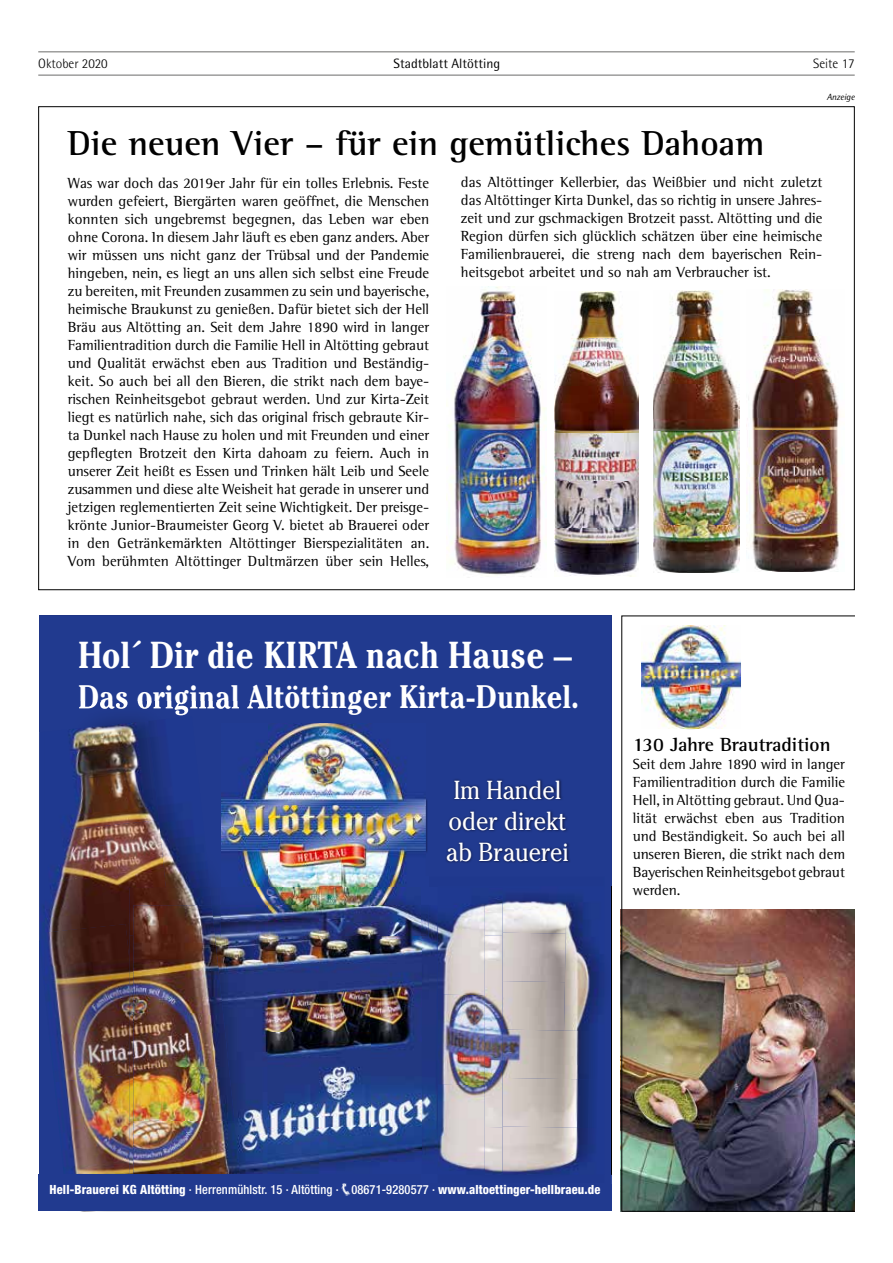
<style>
.page{position:relative;width:893px;height:1263px;background:#fff}
.page>*{position:absolute;margin:0;border:0;box-sizing:border-box;transform-origin:0 0}
.t1{font:700 condensed 37.5px "Cheltenham";color:#fff}
.t2{font:700 35.55px "Rotis Semi Serif";color:#000}
.t3{font:700 condensed 32.55px "Cheltenham";color:#fff}
.t4{font:25.95px/31.2px "Cheltenham";color:#fff;scale:.9 1}
.t5{font:700 19.5px "Rotis Semi Serif";color:#000}
.t6{font:15px/18px "Rotis Semi Serif";color:#000;text-align:justify}
.t7{font:13.5px "Rotis Semi Sans";color:#000}
.t8{font:300 13.5px "Rotis Semi Sans";color:#000}
.t9{font:800 condensed 12.75px "Helvetica Neue LT Std";letter-spacing:.01em;color:#fff}
.t10{font:italic 9px "Rotis Semi Sans";letter-spacing:-.005em;color:#000}
.s1{font-weight:500}
</style>
<div class="page">
<hr style="left:38px;top:51px;width:817px;height:2px;background:#9d9d9c">
<hr style="left:38px;top:74px;width:817px;height:2px;background:#9d9d9c">
<div style="left:39px;top:615px;width:573px;height:560px;background:#213a8f"></div>
<img style="left:268px;top:722px;width:158px;height:166px">
<img style="left:212px;top:888px;width:210px;height:17px">
<img style="left:268px;top:938px;width:154px;height:237px">
<img style="left:268px;top:905px;width:154px;height:33px">
<img style="left:45px;top:702px;width:223px;height:186px">
<img style="left:222px;top:723px;width:46px;height:165px">
<img style="left:79px;top:702px;width:189px;height:13px">
<svg style="left:221px;top:888px;width:1px;height:17px"></svg>
<img style="left:45px;top:1082px;width:9px;height:93px">
<img style="left:217px;top:905px;width:51px;height:162px">
<img style="left:234px;top:1067px;width:34px;height:108px">
<img style="left:222px;top:905px;width:46px;height:30px">
<img style="left:39px;top:732px;width:6px;height:262px">
<img style="left:39px;top:732px;width:1px;height:210px">
<img style="left:76px;top:1211px;width:22px;height:1px">
<img style="left:45px;top:721px;width:103px;height:99px">
<img style="left:148px;top:716px;width:62px;height:172px">
<img style="left:45px;top:820px;width:121px;height:104px">
<img style="left:45px;top:924px;width:84px;height:158px">
<img style="left:125px;top:923px;width:4px;height:36px">
<img style="left:54px;top:1074px;width:75px;height:101px">
<img style="left:129px;top:888px;width:83px;height:47px">
<img style="left:129px;top:935px;width:4px;height:240px">
<img style="left:133px;top:1121px;width:107px;height:54px">
<img style="left:133px;top:1067px;width:101px;height:54px">
<img style="left:133px;top:1013px;width:96px;height:54px">
<img style="left:133px;top:959px;width:90px;height:54px">
<img style="left:133px;top:905px;width:84px;height:54px">
<div style="left:38px;top:1175px;width:574px;height:36px;background:#213a8f"></div>
<img style="left:445px;top:778px;width:126px;height:85px">
<img style="left:604px;top:886px;width:8px;height:289px">
<div style="left:429px;top:877px;width:175px;height:11px;background:#1f388d"></div>
<svg style="left:422px;top:877px;width:7px;height:11px"></svg>
<img style="left:422px;top:888px;width:16px;height:287px">
<img style="left:422px;top:905px;width:4px;height:30px">
<img style="left:438px;top:886px;width:126px;height:46px">
<img style="left:564px;top:886px;width:40px;height:143px">
<img style="left:502px;top:932px;width:64px;height:97px">
<img style="left:502px;top:1029px;width:102px;height:49px">
<img style="left:502px;top:1078px;width:102px;height:48px">
<img style="left:502px;top:1126px;width:102px;height:49px">
<img style="left:438px;top:888px;width:64px;height:47px">
<img style="left:485px;top:935px;width:17px;height:240px">
<img style="left:438px;top:905px;width:47px;height:270px">
<svg style="left:341px;top:1183px;width:10px;height:13px"></svg>
<img style="left:621px;top:615px;width:234px;height:596px">
<img style="left:555px;top:291px;width:84px;height:285px">
<img style="left:446px;top:286px;width:100px;height:290px">
<img style="left:653px;top:291px;width:86px;height:282px">
<img style="left:746px;top:289px;width:95px;height:283px">
<img style="left:641px;top:625px;width:100px;height:104px">
<img style="left:642px;top:626px;width:98px;height:102px">
<p class="t8" style="left:38px;top:55px;width:71px">Oktober 2020</p>
<p class="t7" style="left:394px;top:55px;width:108px">Stadtblatt Altötting</p>
<p class="t8" style="left:813px;top:55px;width:43px">Seite 17</p>
<p class="t10" style="left:827px;top:92px;width:29px">Anzeige</p>
<h2 class="t2" style="left:68px;top:122px;width:698px">Die neuen Vier – für ein gemütliches Dahoam</h2>
<p class="t6" style="left:68px;top:174px;width:363px">Was war doch das 2019er Jahr für ein tolles Erlebnis. Feste wurden gefeiert, Biergärten waren geöffnet, die Menschen konnten sich ungebremst begegnen, das Leben war eben ohne Corona. In diesem Jahr läuft es eben ganz anders. Aber wir müssen uns nicht ganz der Trübsal und der Pandemie hingeben, nein, es liegt an uns allen sich selbst eine Freude zu bereiten, mit Freunden zusammen zu sein und bayerische, heimische Braukunst zu genießen. Dafür bietet sich der Hell Bräu aus Altötting an. Seit dem Jahre 1890 wird in langer Familientradition durch die Familie Hell in Altötting gebraut und Qualität erwächst eben aus Tradition und Beständig&shy;keit. So auch bei all den Bieren, die strikt nach dem baye&shy;rischen Reinheitsgebot gebraut werden. Und zur Kirta-Zeit liegt es natürlich nahe, sich das original frisch gebraute Kir&shy;ta Dunkel nach Hause zu holen und mit Freunden und einer gepflegten Brotzeit den Kirta dahoam zu feiern. Auch in unserer Zeit heißt es Essen und Trinken hält Leib und Seele zusammen und diese alte Weisheit hat gerade in unserer und jetzigen reglementierten Zeit seine Wichtigkeit. Der preisge&shy;krönte Junior-Braumeister Georg V. bietet ab Brauerei oder in den Getränkemärkten Altöttinger Bierspezialitäten an.<br>Vom berühmten Altöttinger Dultmärzen über sein Helles,</p>
<p class="t6" style="left:461px;top:173px;width:363px">das Altöttinger Kellerbier, das Weißbier und nicht zuletzt das Altöttinger Kirta Dunkel, das so richtig in unsere Jahres&shy;zeit und zur gschmackigen Brotzeit passt. Altötting und die Region dürfen sich glücklich schätzen über eine heimische Familienbrauerei, die streng nach dem bayerischen Rein&shy;heitsgebot arbeitet und so nah am Verbraucher ist.</p>
<h1 class="t1" style="left:78px;top:632px;width:495px">Hol´ Dir die KIRTA nach Hause –</h1>
<h3 class="t3" style="left:78px;top:677px;width:503px">Das original Altöttinger Kirta-Dunkel.</h3>
<h3 class="t4" style="left:446px;top:774px;width:138px">Im Handel oder direkt ab Brauerei</h3>
<h3 class="t5" style="left:633px;top:733px;width:199px">130 Jahre Brautradition</h3>
<p class="t6" style="left:633px;top:755px;width:214px">Seit dem Jahre 1890 wird in langer Familientradition durch die Familie Hell, in Altötting gebraut. Und Qua&shy;lität erwächst eben aus Tradition und Beständigkeit. So auch bei all unseren Bieren, die strikt nach dem Bayerischen Reinheitsgebot gebraut werden.</p>
<p class="t9" style="left:50px;top:1181px;width:552px">Hell-Brauerei KG Altötting <span class="s1">· Herrenmühlstr. 15 · Altötting · 08671-9280577 ·</span> www.altoettinger-hellbraeu.de</p>
</div>
